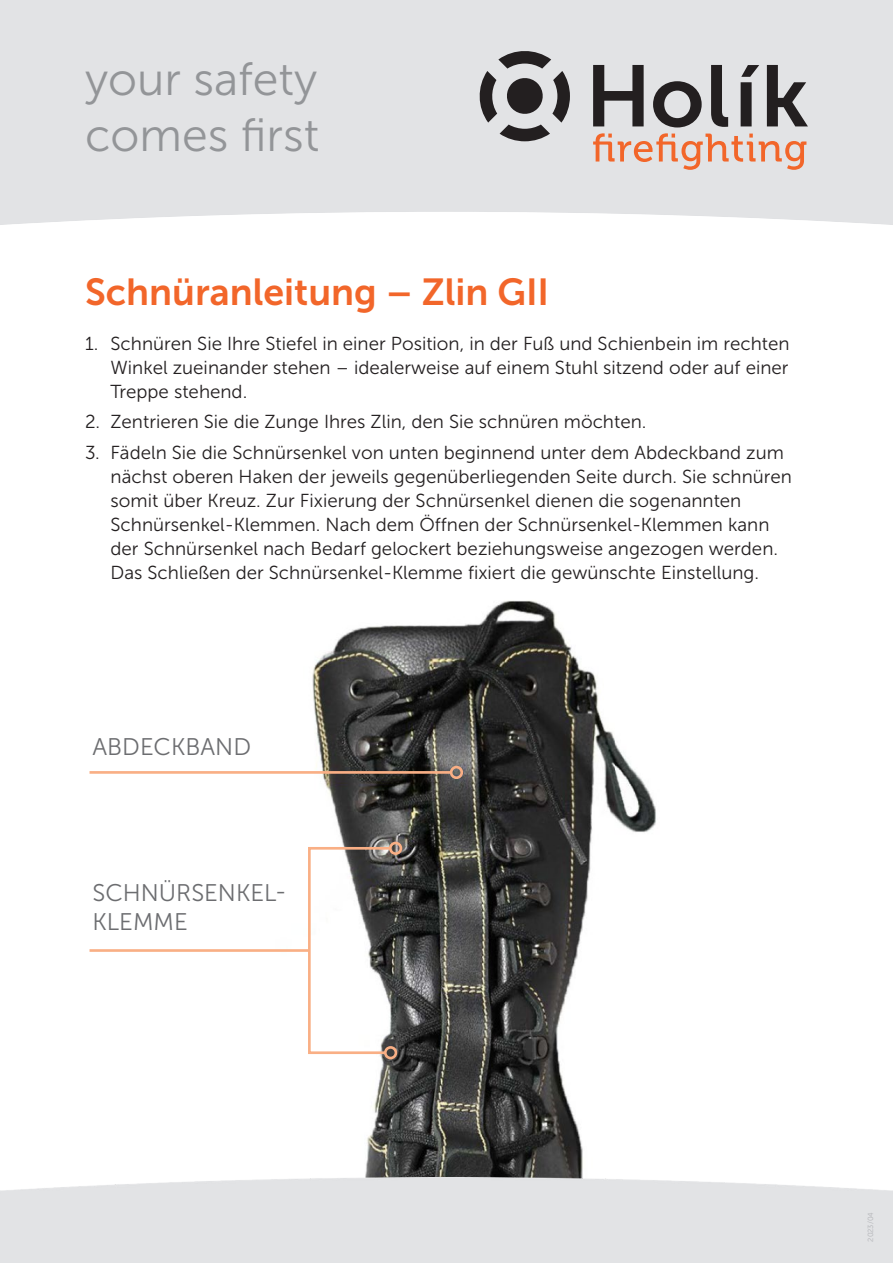
<style>
.page{position:relative;width:893px;height:1263px;background:#fff}
.page>*{position:absolute;margin:0;border:0;box-sizing:border-box;transform-origin:0 0}
.t1{font:46.5px/55.8px "Museo Sans 300";color:#939598}
.Nadpisek-Kancelar{font:37.5px "Museo Sans 700";color:#f2662a}
.Popisek-Kancelar{font:24px/28.8px "Museo Sans 300";color:#6c6d70}
.Text-Kancelar{font:18.75px/24px "Museo Sans 300";color:#231f20;text-align:justify}
.t2{font:7.5px "Museo Sans 300";color:#b2b3b7}
</style>
<div class="page">
<img style="left:89px;top:600px;width:567px;height:578px">
<hr style="left:90px;top:771px;width:361px;height:3px;background:#f9af85">
<div style="left:450px;top:766px;width:13px;height:13px;border:3px solid #f9af85;border-radius:50%"></div>
<hr style="left:90px;top:949px;width:219px;height:3px;background:#f9af85">
<svg style="left:307px;top:846px;width:86px;height:209px"></svg>
<div style="left:389px;top:842px;width:13px;height:13px;border:3px solid #f9af85;border-radius:50%"></div>
<div style="left:384px;top:1046px;width:13px;height:13px;border:3px solid #f9af85;border-radius:50%"></div>
<svg style="left:593px;top:65px;width:51px;height:61px;background:#7d7b7d"></svg>
<svg style="left:653px;top:81px;width:49px;height:46px;background:#7b7a7b"></svg>
<svg style="left:711px;top:65px;width:17px;height:62px"></svg>
<svg style="left:741px;top:65px;width:18px;height:61px"></svg>
<svg style="left:767px;top:65px;width:41px;height:61px;background:#838284"></svg>
<svg style="left:480px;top:51px;width:90px;height:90px;background:#959495"></svg>
<svg style="left:593px;top:133px;width:213px;height:37px;background:#e6c2b4"></svg>
<h1 class="t1" style="left:85px;top:51px;width:236px">your safety comes first</h1>
<p class="Nadpisek-Kancelar" style="left:85px;top:271px;width:466px">Schnüranleitung – Zlin GII</p>
<p class="Text-Kancelar" style="left:111px;top:331px;width:680px;text-indent:-26px">1. Schnüren Sie Ihre Stiefel in einer Position, in der Fuß und Schienbein im rechten Winkel zueinander stehen – idealerweise auf einem Stuhl sitzend oder auf einer Treppe stehend.</p>
<p class="Text-Kancelar" style="left:85px;top:410px;width:563px">2. Zentrieren Sie die Zunge Ihres Zlin, den Sie schnüren möchten.</p>
<p class="Text-Kancelar" style="left:111px;top:440px;width:683px;text-align:left;text-indent:-26px">3. Fädeln Sie die Schnürsenkel von unten beginnend unter dem Abdeckband zum nächst oberen Haken der jeweils gegenüberliegenden Seite durch. Sie schnüren somit über Kreuz. Zur Fixierung der Schnürsenkel dienen die sogenannten Schnürsenkel-Klemmen. Nach dem Öffnen der Schnürsenkel-Klemmen kann der Schnürsenkel nach Bedarf gelockert beziehungsweise angezogen werden.<br>Das Schließen der Schnürsenkel-Klemme fixiert die gewünschte Einstellung.</p>
<p class="Popisek-Kancelar" style="left:92px;top:732px;width:160px">ABDECKBAND</p>
<p class="Popisek-Kancelar" style="left:92px;top:878px;width:196px">SCHNÜRSENKEL-<br>KLEMME</p>
<p class="t2" style="left:866px;top:1242px;width:31px;rotate:-90deg">2023/04</p>
</div>
